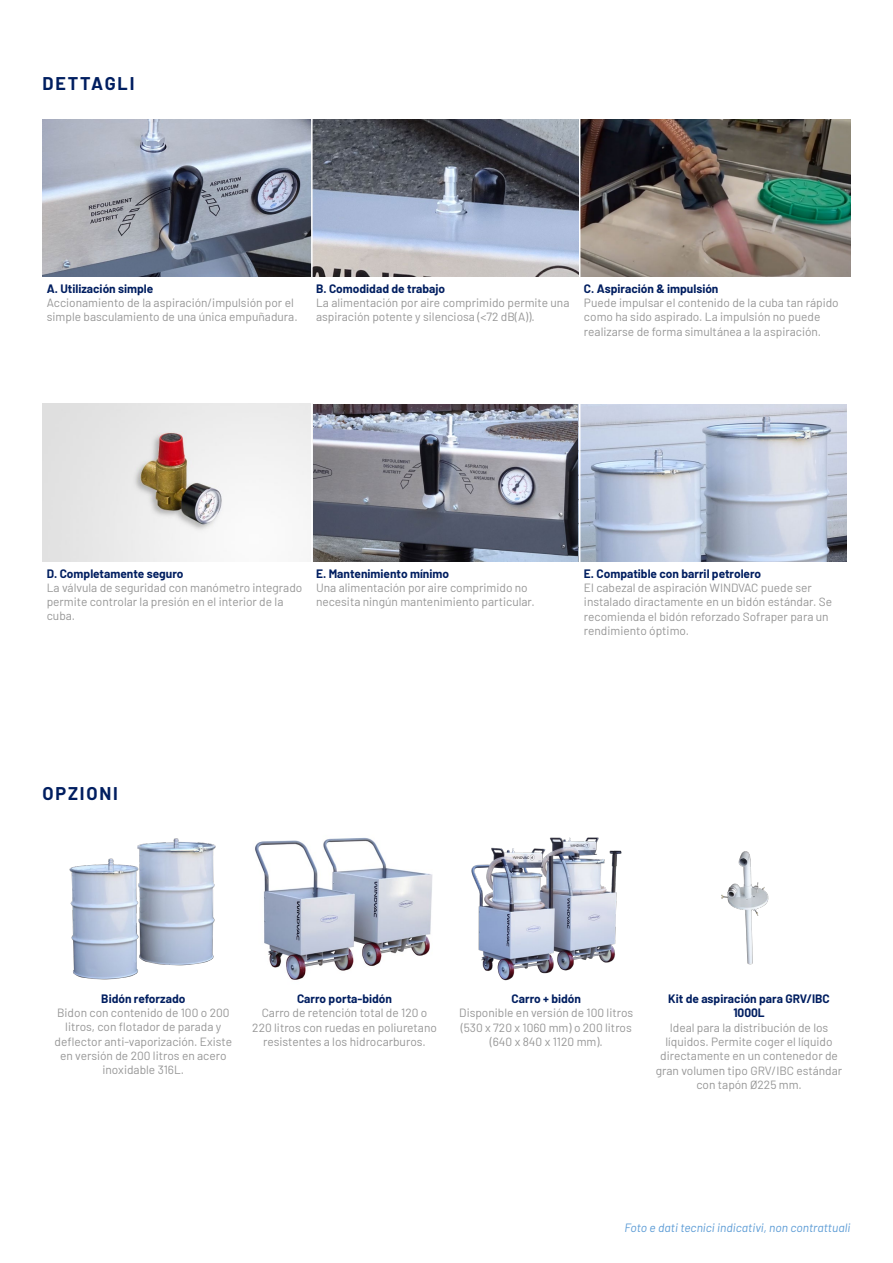
<style>
.page{position:relative;width:893px;height:1263px;background:#fff}
.page>*{position:absolute;margin:0;border:0;box-sizing:border-box;transform-origin:0 0}
.t1{font:700 18px "Barlow";letter-spacing:.1em;color:#001e60}
.t2{font:12px/14.2px "Barlow";color:#969696}
.t3{font:700 12px/14.2px "Barlow";color:#001e60;text-align:center}
.t4{font:italic 12px "Barlow";color:#5b9bd5}
</style>
<div class="page">
<img style="left:471px;top:837px;width:151px;height:144px">
<img style="left:721px;top:851px;width:48px;height:114px">
<img style="left:43px;top:119px;width:807px;height:157px">
<img style="left:255px;top:837px;width:178px;height:143px">
<img style="left:69px;top:838px;width:147px;height:142px">
<img style="left:43px;top:404px;width:803px;height:157px">
<hr style="left:579px;top:102px;width:1px;height:579px;background:#fff">
<hr style="left:311px;top:102px;width:2px;height:579px;background:#fff">
<h1 class="t1" style="left:43px;top:70px;width:93px">DETTAGLI</h1>
<p class="t3" style="left:47px;top:280px;width:108px">A. Utilización simple</p>
<p class="t2" style="left:47px;top:294px;width:252px">Accionamiento de la aspiración/impulsión por el simple basculamiento de una única empuñadura.</p>
<p class="t3" style="left:316px;top:280px;width:131px">B. Comodidad de trabajo</p>
<p class="t2" style="left:316px;top:295px;width:255px">La alimentación por aire comprimido permite una aspiración potente y silenciosa (&lt;72 dB(A)).</p>
<p class="t3" style="left:584px;top:280px;width:136px">C. Aspiración &amp; impulsión</p>
<p class="t2" style="left:584px;top:295px;width:256px">Puede impulsar el contenido de la cuba tan rápido como ha sido aspirado. La impulsión no puede realizarse de forma simultánea a la aspiración.</p>
<p class="t3" style="left:47px;top:565px;width:138px">D. Completamente seguro</p>
<p class="t2" style="left:47px;top:579px;width:257px">La válvula de seguridad con manómetro integrado permite controlar la presión en el interior de la cuba.</p>
<p class="t3" style="left:316px;top:565px;width:134px">E. Mantenimiento mínimo</p>
<p class="t2" style="left:316px;top:579px;width:220px">Una alimentación por aire comprimido no necesita ningún mantenimiento particular.</p>
<p class="t3" style="left:584px;top:565px;width:179px">E. Compatible con barril petrolero</p>
<p class="t2" style="left:584px;top:579px;width:250px">El cabezal de aspiración WINDVAC puede ser instalado diractamente en un bidón estándar. Se recomienda el bidón reforzado Sofraper para un rendimiento óptimo.</p>
<h1 class="t1" style="left:43px;top:781px;width:77px">OPZIONI</h1>
<p class="t3" style="left:101px;top:990px;width:86px">Bidón reforzado</p>
<p class="t2" style="left:55px;top:1005px;width:179px;text-align:center">Bidon con contenido de 100 o 200 litros, con flotador de parada y deflector anti-vaporización. Existe en versión de 200 litros en acero inoxidable 316L.</p>
<p class="t3" style="left:297px;top:990px;width:96px">Carro porta-bidón</p>
<p class="t2" style="left:252px;top:1005px;width:186px;text-align:center">Carro de retención total de 120 o<br>220 litros con ruedas en poliuretano resistentes a los hidrocarburos.</p>
<p class="t3" style="left:512px;top:990px;width:71px">Carro + bidón</p>
<p class="t2" style="left:459px;top:1005px;width:175px;text-align:center">Disponible en versión de 100 litros (530 x 720 x 1060 mm) o 200 litros (640 x 840 x 1120 mm).</p>
<p class="t3" style="left:668px;top:990px;width:163px">Kit de aspiración para GRV/IBC<br>1000L</p>
<p class="t2" style="left:656px;top:1019px;width:188px;text-align:center">Ideal para la distribución de los líquidos. Permite coger el líquido directamente en un contenedor de gran volumen tipo GRV/IBC estándar con tapón Ø225 mm.</p>
<p class="t4" style="left:624px;top:1219px;width:227px">Foto e dati tecnici indicativi, non contrattuali</p>
</div>
